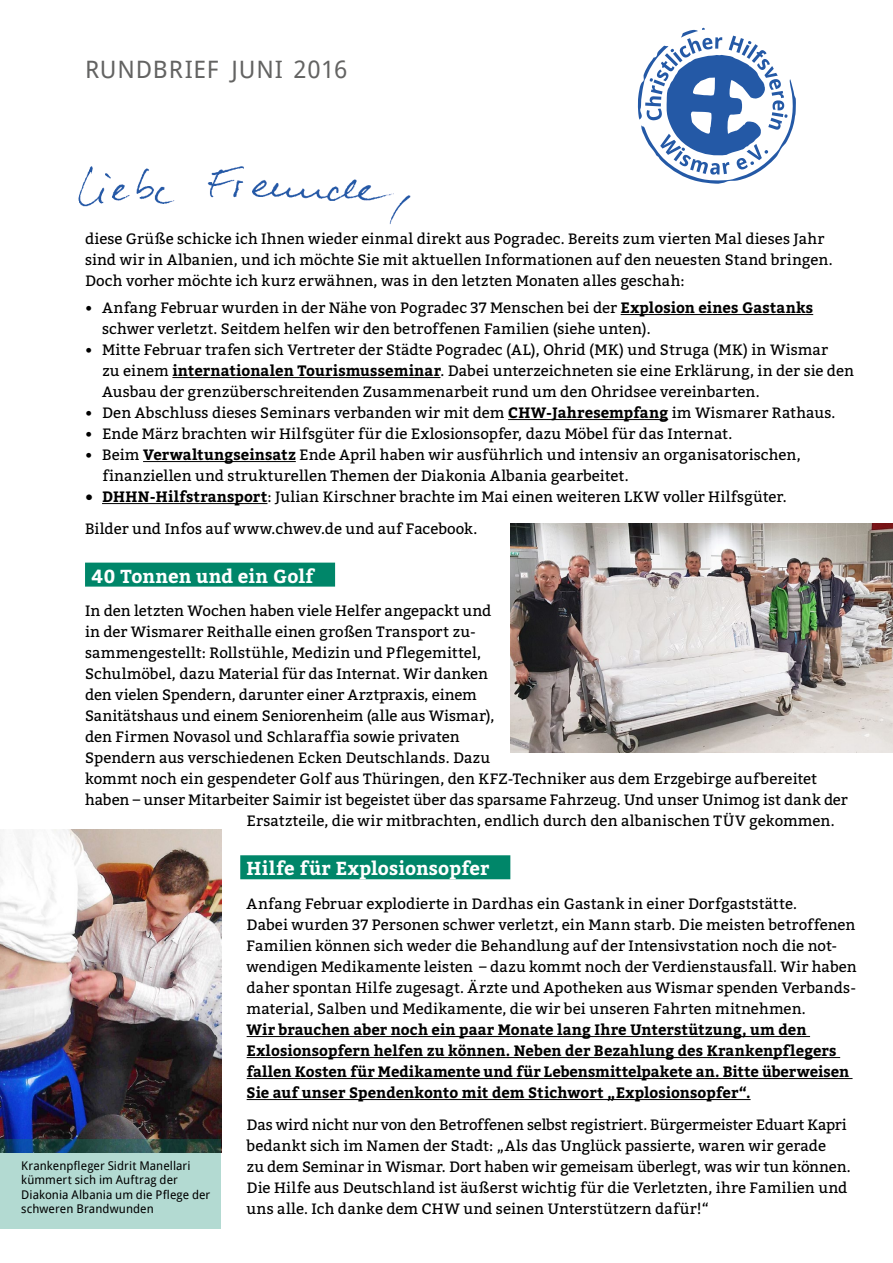
<style>
.page{position:relative;width:893px;height:1263px;background:#fff}
.page>*{position:absolute;margin:0;border:0;box-sizing:border-box;transform-origin:0 0}
.t1{font:24px "Droid Sans";letter-spacing:.03em;color:#636362}
.t2{font:700 18.75px "Bitter";letter-spacing:.01em;color:#fff}
.t3{font:15px/21px "Bitter";letter-spacing:.005em;color:#000}
.t4{font:700 15px/21px "Bitter";letter-spacing:.005em;color:#000}
.t5{font:12px/14.2px "Droid Sans";letter-spacing:.005em;color:#000}
.s1{font-weight:700}
</style>
<div class="page">
<hr style="left:621px;top:314px;width:192px;height:1px;background:#000">
<hr style="left:172px;top:377px;width:268px;height:1px;background:#000">
<hr style="left:508px;top:419px;width:160px;height:1px;background:#000">
<hr style="left:143px;top:461px;width:153px;height:1px;background:#000">
<hr style="left:102px;top:503px;width:165px;height:1px;background:#000">
<div style="left:85px;top:563px;width:250px;height:24px;background:#008669"></div>
<div style="left:240px;top:855px;width:270px;height:24px;background:#008669"></div>
<hr style="left:247px;top:1036px;width:563px;height:1px;background:#000">
<hr style="left:247px;top:1057px;width:593px;height:1px;background:#000">
<hr style="left:247px;top:1078px;width:605px;height:1px;background:#000">
<hr style="left:247px;top:1099px;width:504px;height:1px;background:#000">
<svg style="left:638px;top:27px;width:158px;height:157px"></svg>
<img style="left:78px;top:166px;width:333px;height:58px">
<img style="left:510px;top:523px;width:383px;height:230px">
<img style="left:0;top:829px;width:221px;height:311px">
<svg style="left:0;top:1140px;width:221px;height:89px;background:#9dc4be"></svg>
<h1 class="t1" style="left:85px;top:54px;width:264px">Rundbrief Juni 2016</h1>
<p class="t3" style="left:85px;top:228px;width:749px">diese Grüße schicke ich Ihnen wieder einmal direkt aus Pogradec. Bereits zum vierten Mal dieses Jahr sind wir in Albanien, und ich möchte Sie mit aktuellen Informationen auf den neuesten Stand bringen.<br>Doch vorher möchte ich kurz erwähnen, was in den letzten Monaten alles geschah:</p>
<p class="t3" style="left:102px;top:297px;width:713px;text-indent:-17px">• Anfang Februar wurden in der Nähe von Pogradec 37 Menschen bei der <span class="s1">Explosion eines Gastanks </span>schwer verletzt. Seitdem helfen wir den betroffenen Familien (siehe unten).</p>
<p class="t3" style="left:102px;top:339px;width:753px;text-indent:-17px">• Mitte Februar trafen sich Vertreter der Städte Pogradec (AL), Ohrid (MK) und Struga (MK) in Wismar<br>zu einem <span class="s1">internationalen Tourismusseminar</span>. Dabei unterzeichneten sie eine Erklärung, in der sie den<br>Ausbau der grenzüberschreitenden Zusammenarbeit rund um den Ohridsee vereinbarten.</p>
<p class="t3" style="left:85px;top:402px;width:752px">• Den Abschluss dieses Seminars verbanden wir mit dem <span class="s1">CHW-Jahresempfang</span> im Wismarer Rathaus.</p>
<p class="t3" style="left:85px;top:423px;width:649px">• Ende März brachten wir Hilfsgüter für die Exlosionsopfer, dazu Möbel für das Internat.</p>
<p class="t3" style="left:102px;top:444px;width:700px;text-indent:-17px">• Beim <span class="s1">Verwaltungseinsatz</span> Ende April haben wir ausführlich und intensiv an organisatorischen, finanziellen und strukturellen Themen der Diakonia Albania gearbeitet.</p>
<p class="t3" style="left:85px;top:481px;width:703px;line-height:31.7px"><span class="s1">• DHHN-Hilfstransport</span>: Julian Kirschner brachte im Mai einen weiteren LKW voller Hilfsgüter.<br>Bilder und Infos auf www.chwev.de und auf Facebook.</p>
<p class="t2" style="left:91px;top:565px;width:224px">40 Tonnen und ein Golf</p>
<p class="t3" style="left:85px;top:601px;width:408px">In den letzten Wochen haben viele Helfer angepackt und</p>
<p class="t3" style="left:85px;top:622px;width:392px">in der Wismarer Reithalle einen großen Transport zu-</p>
<p class="t3" style="left:85px;top:643px;width:397px">sammengestellt: Rollstühle, Medizin und Pflegemittel,</p>
<p class="t3" style="left:85px;top:664px;width:405px">Schulmöbel, dazu Material für das Internat. Wir danken</p>
<p class="t3" style="left:85px;top:685px;width:393px">den vielen Spendern, darunter einer Arztpraxis, einem</p>
<p class="t3" style="left:85px;top:706px;width:411px">Sanitätshaus und einem Seniorenheim (alle aus Wismar),</p>
<p class="t3" style="left:85px;top:727px;width:376px">den Firmen Novasol und Schlaraffia sowie privaten</p>
<p class="t3" style="left:85px;top:748px;width:407px">Spendern aus verschiedenen Ecken Deutschlands. Dazu</p>
<p class="t3" style="left:85px;top:769px;width:734px">kommt noch ein gespendeter Golf aus Thüringen, den KFZ-Techniker aus dem Erzgebirge aufbereitet</p>
<p class="t3" style="left:85px;top:790px;width:764px">haben – unser Mitarbeiter Saimir ist begeistet über das sparsame Fahrzeug. Und unser Unimog ist dank der</p>
<p class="t3" style="left:247px;top:811px;width:589px">Ersatzteile, die wir mitbrachten, endlich durch den albanischen TÜV gekommen.</p>
<p class="t2" style="left:247px;top:857px;width:244px">Hilfe für Explosionsopfer</p>
<p class="t3" style="left:247px;top:893px;width:612px">Anfang Februar explodierte in Dardhas ein Gastank in einer Dorfgaststätte.<br>Dabei wurden 37 Personen schwer verletzt, ein Mann starb. Die meisten betroffenen Familien können sich weder die Behandlung auf der Intensivstation noch die not&shy;wendigen Medikamente leisten – dazu kommt noch der Verdienstausfall. Wir haben daher spontan Hilfe zugesagt. Ärzte und Apotheken aus Wismar spenden Verbands&shy;material, Salben und Medikamente, die wir bei unseren Fahrten mitnehmen.</p>
<p class="t4" style="left:247px;top:1019px;width:604px">Wir brauchen aber noch ein paar Monate lang Ihre Unterstützung, um den Exlosionsopfern helfen zu können. Neben der Bezahlung des Krankenpflegers fallen Kosten für Medikamente und für Lebensmittelpakete an. Bitte überweisen Sie auf unser Spendenkonto mit dem Stichwort „Explosionsopfer“.</p>
<p class="t3" style="left:247px;top:1114px;width:606px">Das wird nicht nur von den Betroffenen selbst registriert. Bürgermeister Eduart Kapri bedankt sich im Namen der Stadt: „Als das Unglück passierte, waren wir gerade<br>zu dem Seminar in Wismar. Dort haben wir gemeisam überlegt, was wir tun können.<br>Die Hilfe aus Deutschland ist äußerst wichtig für die Verletzten, ihre Familien und uns alle. Ich danke dem CHW und seinen Unterstützern dafür!“</p>
<p class="t5" style="left:21px;top:1159px;width:191px">Krankenpfleger Sidrit Manellari kümmert sich im Auftrag der<br>Diakonia Albania um die Pflege der schweren Brandwunden</p>
</div>
